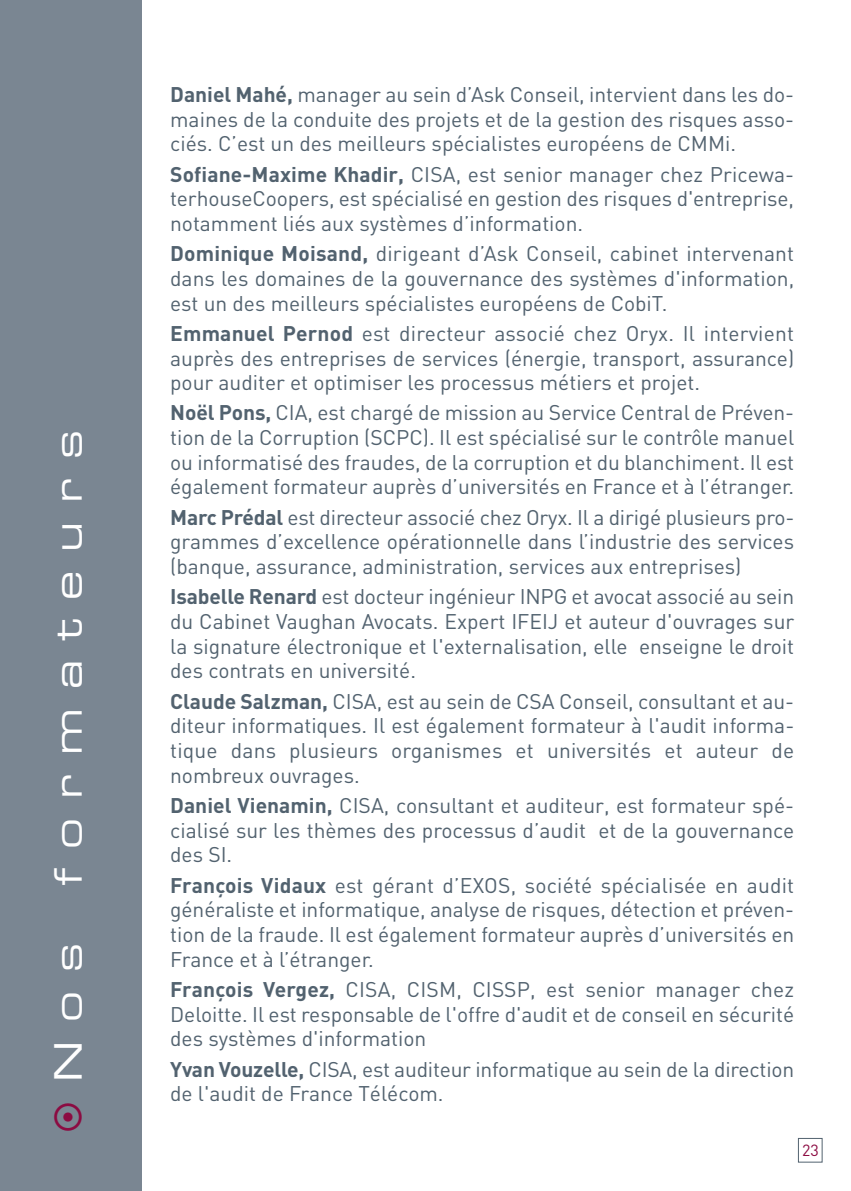
<style>
.page{position:relative;width:851px;height:1191px;background:#fff}
.page>*{position:absolute;margin:0;border:0;box-sizing:border-box;transform-origin:0 0}
.t1{font:38px "Eurostile Extended Two";letter-spacing:.5em;color:#fff}
.t2{font:21px/24.6px "DIN";color:#52626f;text-align:justify}
.t3{font:16px "DIN";color:#8c0b42}
.s1{font-weight:700}
</style>
<div class="page">
<div style="left:797px;top:1138px;width:25px;height:24px;border:1px solid #52626f"></div>
<div style="left:0;top:0;width:142px;height:1191px;background:#7a8692"></div>
<h1 class="t1" style="left:54px;top:886px;width:458px;rotate:-90deg">formateurs</h1>
<h1 class="t1" style="left:54px;top:1082px;width:141px;rotate:-90deg">Nos</h1>
<p class="t2" style="left:170px;top:85px;width:625px"><span class="s1">Daniel Mahé,</span> manager au sein d’Ask Conseil, intervient dans les do&shy;maines de la conduite des projets et de la gestion des risques asso&shy;ciés. C’est un des meilleurs spécialistes européens de CMMi.</p>
<p class="t2" style="left:170px;top:164px;width:625px"><span class="s1">Sofiane-Maxime Khadir,</span> CISA, est senior manager chez Pricewa&shy;terhouseCoopers, est spécialisé en gestion des risques d'entreprise, notamment liés aux systèmes d’information.</p>
<p class="t2" style="left:170px;top:244px;width:625px"><span class="s1">Dominique Moisand,</span> dirigeant d’Ask Conseil, cabinet intervenant dans les domaines de la gouvernance des systèmes d'information, est un des meilleurs spécialistes européens de CobiT.</p>
<p class="t2" style="left:170px;top:323px;width:625px"><span class="s1">Emmanuel Pernod</span> est directeur associé chez Oryx. Il intervient auprès des entreprises de services (énergie, transport, assurance) pour auditer et optimiser les processus métiers et projet.</p>
<p class="t2" style="left:170px;top:403px;width:625px"><span class="s1">Noël Pons,</span> CIA, est chargé de mission au Service Central de Préven&shy;tion de la Corruption (SCPC). Il est spécialisé sur le contrôle manuel ou informatisé des fraudes, de la corruption et du blanchiment. Il est également formateur auprès d’universités en France et à l’étranger.</p>
<p class="t2" style="left:170px;top:507px;width:625px"><span class="s1">Marc Prédal</span> est directeur associé chez Oryx. Il a dirigé plusieurs pro&shy;grammes d’excellence opérationnelle dans l’industrie des services (banque, assurance, administration, services aux entreprises)</p>
<p class="t2" style="left:170px;top:587px;width:625px"><span class="s1">Isabelle Renard</span> est docteur ingénieur INPG et avocat associé au sein du Cabinet Vaughan Avocats. Expert IFEIJ et auteur d'ouvrages sur la signature électronique et l'externalisation, elle enseigne le droit des contrats en université.</p>
<p class="t2" style="left:170px;top:691px;width:625px"><span class="s1">Claude Salzman,</span> CISA, est au sein de CSA Conseil, consul tant et au&shy;diteur informatiques. Il est également formateur à l'audit informa&shy;tique dans plusieurs organismes et universités et auteur de nombreux ouvrages.</p>
<p class="t2" style="left:170px;top:795px;width:625px"><span class="s1">Daniel Vienamin,</span> CISA, consultant et auditeur, est formateur spé&shy;cialisé sur les thèmes des processus d’audit et de la gouvernance des SI.</p>
<p class="t2" style="left:170px;top:875px;width:625px"><span class="s1">François Vidaux</span> est gérant d’EXOS, société spécialisée en audit généraliste et informatique, analyse de risques, détection et préven&shy;tion de la fraude. Il est également formateur auprès d’universités en France et à l’étranger.</p>
<p class="t2" style="left:170px;top:979px;width:625px"><span class="s1">François Vergez,</span> CISA, CISM, CISSP, est senior manager chez Deloitte. Il est responsable de l'offre d'audit et de conseil en sécurité des systèmes d'information</p>
<p class="t2" style="left:170px;top:1059px;width:625px"><span class="s1">Yvan Vouzelle,</span> CISA, est auditeur informatique au sein de la direction de l'audit de France Télécom.</p>
<p class="t3" style="left:801px;top:1144px;width:18px">23</p>
</div>
